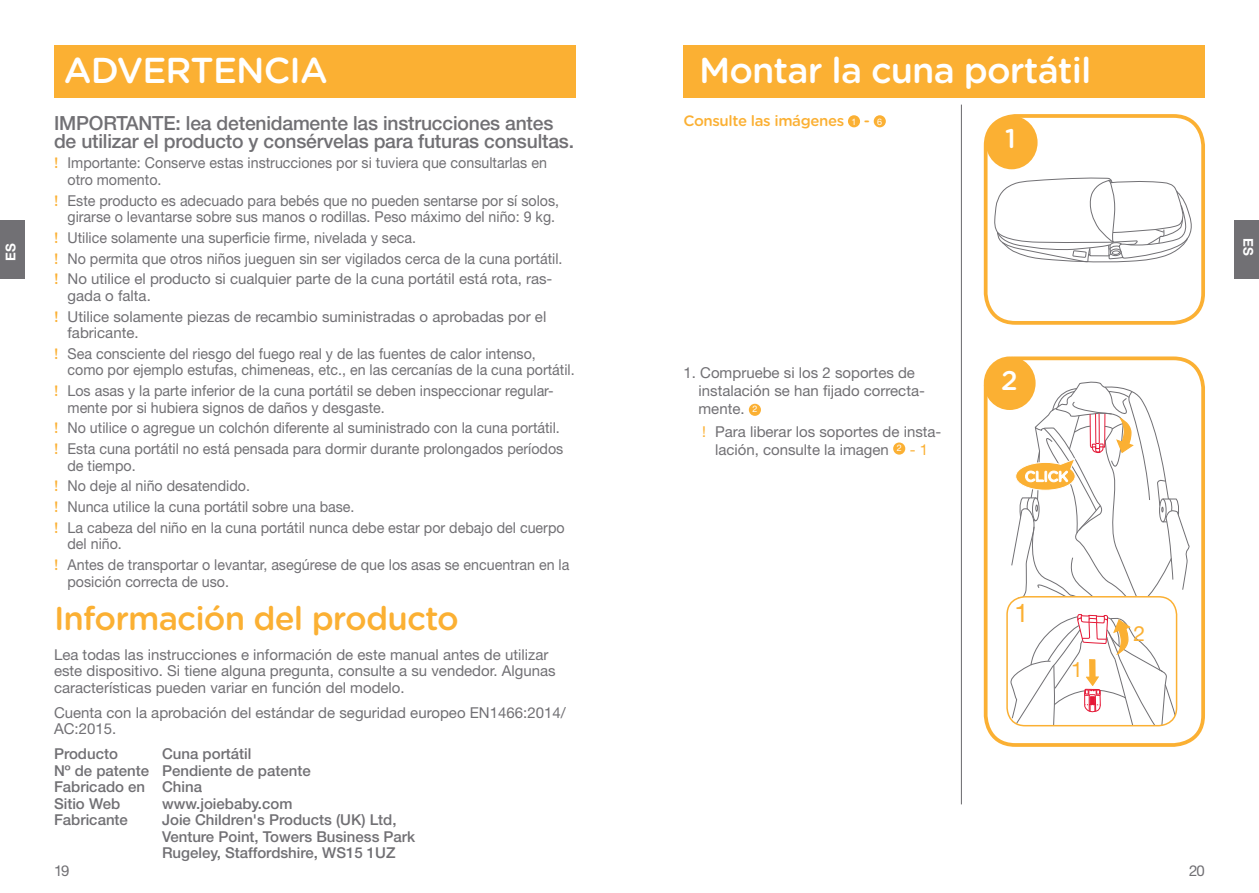
<style>
.page{position:relative;width:1259px;height:893px;background:#fff}
.page>*{position:absolute;margin:0;border:0;box-sizing:border-box;transform-origin:0 0}
.t1{font:500 36px "Gotham Rounded";letter-spacing:-.025em;color:#fff}
.t2{font:500 33px "Gotham Rounded";letter-spacing:-.025em;color:#fbb033}
.t3{font:500 27px "Gotham Rounded";color:#fff}
.t4{font:25.5px "Helvetica Neue LT Std";color:#fbb033}
.t5{font:21px "Helvetica Neue LT Std";color:#fbb033}
.t6{font:500 19.5px/18px "Helvetica Neue LT Std";letter-spacing:-.01em;color:#717074}
.t7{font:15px/20.7px "Helvetica Neue LT Std";color:#717074;scale:.95 1}
.t8{font:15px/18px "Helvetica Neue LT Std";color:#717074}
.t9{font:500 15px/16.5px "Helvetica Neue LT Std";color:#717074}
.t10{font:500 15px "Gotham Rounded";letter-spacing:-.025em;color:#fbb033}
.t11{font:700 13.5px "Helvetica Neue LT Std";color:#fff}
.s1{font-family:"Gotham Rounded";font-weight:500;color:#fbb033}
.s2{font-family:"Helvetica Neue LT Std";font-weight:400;font-size:9px;color:#fff}
.s3{font-size:9px;color:#fff}
.s4{color:#fbb033}
</style>
<div class="page">
<div style="left:749px;top:404px;width:12px;height:12px;background:#fbb033;border-radius:50%"></div>
<div style="left:893px;top:442px;width:12px;height:13px;background:#fbb033;border-radius:50%"></div>
<div style="left:54px;top:45px;width:521px;height:53px;background:#fbb033"></div>
<div style="left:683px;top:45px;width:522px;height:53px;background:#fbb033"></div>
<svg style="left:994px;top:177px;width:198px;height:86px"></svg>
<div style="left:983px;top:114px;width:222px;height:211px;border:4px solid #fbb033;border-radius:30px"></div>
<div style="left:985px;top:116px;width:52px;height:53px;background:#fbb033;border-radius:50%"></div>
<div style="left:848px;top:115px;width:12px;height:12px;background:#fbb033;border-radius:50%"></div>
<div style="left:873px;top:115px;width:13px;height:12px;background:#fbb033;border-radius:50%"></div>
<hr style="left:961px;top:105px;width:1px;height:699px;background:#717074">
<div style="left:983px;top:356px;width:222px;height:391px;border:4px solid #fbb033;border-radius:30px"></div>
<div style="left:983px;top:356px;width:52px;height:54px;background:#fbb033;border-radius:50%"></div>
<svg style="left:1007px;top:380px;width:183px;height:346px"></svg>
<div style="left:0;top:220px;width:24px;height:59px;background:#717074"></div>
<div style="left:1234px;top:220px;width:25px;height:59px;background:#717074"></div>
<h1 class="t1" style="left:699px;top:44px;width:394px">Montar la cuna portátil</h1>
<h3 class="t3" style="left:1005px;top:119px;width:12px">1</h3>
<h1 class="t1" style="left:64px;top:44px;width:265px">ADVERTENCIA</h1>
<h3 class="t6" style="left:54px;top:113px;width:521px">IMPORTANTE: lea detenidamente las instrucciones antes de utilizar el producto y consérvelas para futuras consultas.</h3>
<p class="t7" style="left:67px;top:154px;width:506px;line-height:16.5px;text-indent:-13px"><span class="s1">!</span> Importante: Conserve estas instrucciones por si tuviera que consultarlas en otro momento.</p>
<p class="t7" style="left:54px;top:192px;width:533px;line-height:16.5px;text-align:right"><span class="s1">!</span> Este producto es adecuado para bebés que no pueden sentarse por sí solos, girarse o levantarse sobre sus manos o rodillas. Peso máximo del niño: 9 kg.</p>
<p class="t7" style="left:54px;top:227px;width:537px"><span class="s1">!</span> Utilice solamente una superficie firme, nivelada y seca.<br><span class="s1">!</span> No permita que otros niños jueguen sin ser vigilados cerca de la cuna portátil. <span class="s1">!</span> No utilice el producto si cualquier parte de la cuna portátil está rota, ras-</p>
<p class="t8" style="left:54px;top:285px;width:494px;line-height:20.7px;text-indent:14px">gada o falta.<br><span class="s1">!</span> Utilice solamente piezas de recambio suministradas o aprobadas por el</p>
<p class="t8" style="left:54px;top:322px;width:483px;line-height:20.7px;text-indent:14px">fabricante.<br><span class="s1">!</span> Sea consciente del riesgo del fuego real y de las fuentes de calor intenso,</p>
<p class="t7" style="left:54px;top:359px;width:549px;text-indent:13px">como por ejemplo estufas, chimeneas, etc., en las cercanías de la cuna portátil. <span class="s1">!</span> Los asas y la parte inferior de la cuna portátil se deben inspeccionar regular-</p>
<p class="t7" style="left:54px;top:397px;width:537px;text-indent:13px">mente por si hubiera signos de daños y desgaste.<br><span class="s1">!</span> No utilice o agregue un colchón diferente al suministrado con la cuna portátil. <span class="s1">!</span> Esta cuna portátil no está pensada para dormir durante prolongados períodos</p>
<p class="t7" style="left:54px;top:455px;width:539px;text-indent:13px">de tiempo.<br><span class="s1">!</span> No deje al niño desatendido.<br><span class="s1">!</span> Nunca utilice la cuna portátil sobre una base.<br><span class="s1">!</span> La cabeza del niño en la cuna portátil nunca debe estar por debajo del cuerpo</p>
<p class="t7" style="left:54px;top:533px;width:544px;text-indent:13px">del niño.<br><span class="s1">!</span> Antes de transportar o levantar, asegúrese de que los asas se encuentran en la</p>
<p class="t7" style="left:67px;top:571px;width:172px">posición correcta de uso.</p>
<h2 class="t2" style="left:54px;top:595px;width:406px">Información del producto</h2>
<p class="t8" style="left:54px;top:646px;width:503px;line-height:16.5px">Lea todas las instrucciones e información de este manual antes de utilizar este dispositivo. Si tiene alguna pregunta, consulte a su vendedor. Algunas características pueden variar en función del modelo.</p>
<p class="t8" style="left:54px;top:704px;width:513px;line-height:16.5px">Cuenta con la aprobación del estándar de seguridad europeo EN1466:2014/<br>AC:2015.</p>
<p class="t9" style="left:54px;top:745px;width:65px">Producto</p>
<p class="t10" style="left:683px;top:110px;width:200px">Consulte las imágenes <span class="s2">1</span> - <span class="s2">6</span></p>
<p class="t11" style="left:2px;top:261px;width:20px;rotate:-90deg">ES</p>
<p class="t11" style="left:1256px;top:238px;width:20px;rotate:90deg">ES</p>
<p class="t8" style="left:698px;top:364px;width:228px;text-indent:-15px">1. Compruebe si los 2 soportes de instalación se han fijado correcta&shy;mente. <span class="s3">2</span></p>
<p class="t8" style="left:702px;top:422px;width:241px;text-align:center"><span class="s4">!</span> Para liberar los soportes de insta&shy;lación, consulte la imagen <sup>2</sup> <span class="s4">- 1</span></p>
<h3 class="t3" style="left:1001px;top:361px;width:18px">2</h3>
<h3 class="t4" style="left:1014px;top:598px;width:16px">1</h3>
<h3 class="t5" style="left:1133px;top:621px;width:13px">2</h3>
<h3 class="t5" style="left:1071px;top:657px;width:13px">1</h3>
<p class="t9" style="left:54px;top:745px;width:258px;text-indent:108px">Cuna portátil<br>Nº de patente Pendiente de patente<br>Fabricado en China<br>Sitio Web</p>
<p class="t9" style="left:162px;top:795px;width:132px">www.joiebaby.com</p>
<p class="t9" style="left:54px;top:811px;width:75px">Fabricante</p>
<p class="t9" style="left:162px;top:811px;width:255px">Joie Children's Products (UK) Ltd,<br>Venture Point, Towers Business Park<br>Rugeley, Staffordshire, WS15 1UZ</p>
<p class="t8" style="left:54px;top:861px;width:17px">19</p>
<p class="t8" style="left:1189px;top:861px;width:17px">20</p>
</div>
